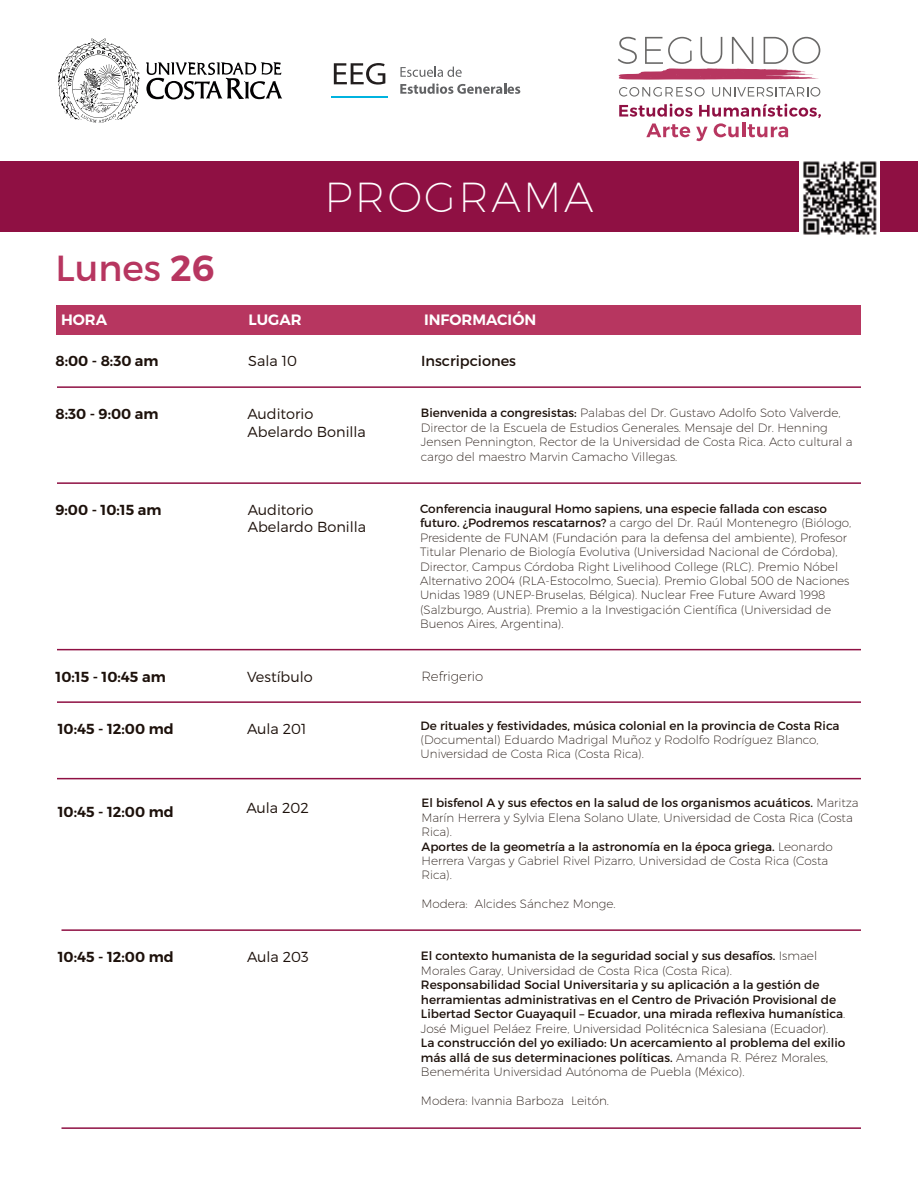
<style>
.page{position:relative;width:918px;height:1188px;background:#fff}
.page>*{position:absolute;margin:0;border:0;box-sizing:border-box;transform-origin:0 0}
.t1{font:42px "Trueno Ult Lt";letter-spacing:.06em;color:#fff}
.t2{font:36.3px "Trueno Rg";color:#b73660}
.t3{font:15px "Trueno S Bd";color:#fff}
.t4{font:14.55px "Trueno S Bd";color:#1d110b}
.t5{font:14.55px/17.4px "Trueno Lt";color:#1d110b}
.t6{font:14.55px "Trueno Rg";color:#1d110b}
.t7{font:13.35px "Trueno Ult Lt";color:#1d110b}
.t8{font:12.15px/14.5px "Trueno Rg";color:#1d110b}
.t9{font:12.15px "Trueno Ult Lt";color:#1d110b}
.t10{font:12px/14.4px "Trueno Ult Lt";color:#1d110b}
.t11{font:12px "Trueno Rg";color:#1d110b}
.s1{font-family:"Trueno S Bd"}
.s2{font-family:"Trueno Rg"}
.s3{font-family:"Trueno Ult Lt"}
</style>
<div class="page">
<div style="left:0;top:161px;width:918px;height:71px;background:#8f1043"></div>
<svg style="left:146px;top:62px;width:136px;height:37px"></svg>
<svg style="left:58px;top:38px;width:81px;height:85px"></svg>
<hr style="left:57px;top:386px;width:804px;height:2px;background:#8f1043">
<hr style="left:57px;top:482px;width:804px;height:2px;background:#8f1043">
<hr style="left:57px;top:649px;width:804px;height:1px;background:#8f1043">
<hr style="left:57px;top:701px;width:804px;height:2px;background:#8f1043">
<hr style="left:57px;top:778px;width:804px;height:1px;background:#8f1043">
<hr style="left:62px;top:929px;width:799px;height:2px;background:#8f1043">
<hr style="left:62px;top:1127px;width:799px;height:2px;background:#8f1043">
<svg style="left:619px;top:104px;width:202px;height:37px"></svg>
<svg style="left:618px;top:37px;width:202px;height:43px"></svg>
<svg style="left:619px;top:87px;width:86px;height:10px"></svg>
<svg style="left:712px;top:87px;width:108px;height:10px"></svg>
<img style="left:800px;top:161px;width:79px;height:74px">
<hr style="left:331px;top:96px;width:56px;height:1px;background:#00b3df">
<svg style="left:334px;top:63px;width:51px;height:22px"></svg>
<svg style="left:400px;top:67px;width:62px;height:10px"></svg>
<svg style="left:400px;top:84px;width:120px;height:10px"></svg>
<div style="left:57px;top:305px;width:804px;height:30px;background:#b73660"></div>
<h2 class="t2" style="left:55px;top:246px;width:161px">Lunes <span class="s1">26</span></h2>
<h1 class="t1" style="left:324px;top:172px;width:271px">PROGRAMA</h1>
<p class="t3" style="left:61px;top:311px;width:48px">HORA</p>
<p class="t3" style="left:249px;top:311px;width:55px">LUGAR</p>
<p class="t3" style="left:424px;top:311px;width:114px">INFORMACIÓN</p>
<p class="t4" style="left:56px;top:351px;width:105px">8:00 - 8:30 am</p>
<p class="t5" style="left:248px;top:352px;width:50px">Sala 10</p>
<p class="t6" style="left:421px;top:352px;width:96px">Inscripciones</p>
<p class="t4" style="left:56px;top:405px;width:105px">8:30 - 9:00 am</p>
<p class="t10" style="left:421px;top:406px;width:433px"><span class="s2">Bienvenida a congresistas:</span> Palabas del Dr. Gustavo Adolfo Soto Valverde, Director de la Escuela de Estudios Generales. Mensaje del Dr. Henning Jensen Pennington, Rector de la Universidad de Costa Rica. Acto cultural a cargo del maestro Marvin Camacho Villegas.</p>
<p class="t5" style="left:248px;top:405px;width:120px">Auditorio<br>Abelardo Bonilla</p>
<p class="t4" style="left:56px;top:501px;width:108px">9:00 - 10:15 am</p>
<p class="t11" style="left:420px;top:501px;width:409px">Conferencia inaugural Homo sapiens, una especie fallada con escaso</p>
<p class="t10" style="left:420px;top:516px;width:433px"><span class="s2">futuro. ¿Podremos rescatarnos?</span> a cargo del Dr. Raúl Montenegro (Biólogo, Presidente de FUNAM (Fundación para la defensa del ambiente), Profesor Titular Plenario de Biología Evolutiva (Universidad Nacional de Córdoba), Director, Campus Córdoba Right Livelihood College (RLC). Premio Nóbel Alternativo 2004 (RLA-Estocolmo, Suecia). Premio Global 500 de Naciones Unidas 1989 (UNEP-Bruselas, Bélgica). Nuclear Free Future Award 1998 (Salzburgo, Austria). Premio a la Investigación Científica (Universidad de Buenos Aires, Argentina).</p>
<p class="t5" style="left:248px;top:501px;width:120px">Auditorio<br>Abelardo Bonilla</p>
<p class="t4" style="left:56px;top:668px;width:112px">10:15 - 10:45 am</p>
<p class="t5" style="left:247px;top:668px;width:67px">Vestíbulo</p>
<p class="t4" style="left:58px;top:720px;width:117px">10:45 - 12:00 md</p>
<p class="t5" style="left:247px;top:720px;width:61px">Aula 201</p>
<p class="t4" style="left:58px;top:802px;width:117px">10:45 - 12:00 md</p>
<p class="t5" style="left:246px;top:799px;width:64px">Aula 202</p>
<p class="t7" style="left:421px;top:668px;width:63px">Refrigerio</p>
<p class="t11" style="left:421px;top:718px;width:420px">De rituales y festividades, música colonial en la provincia de Costa Rica</p>
<p class="t10" style="left:421px;top:732px;width:399px">(Documental) Eduardo Madrigal Muñoz y Rodolfo Rodríguez Blanco,<br>Universidad de Costa Rica (Costa Rica).</p>
<p class="t11" style="left:422px;top:796px;width:439px">El bisfenol A y sus efectos en la salud de los organismos acuáticos. <span class="s3">Maritza</span></p>
<p class="t10" style="left:422px;top:810px;width:433px">Marín Herrera y Sylvia Elena Solano Ulate, Universidad de Costa Rica (Costa<br>Rica).</p>
<p class="t11" style="left:422px;top:839px;width:413px">Aportes de la geometría a la astronomía en la época griega. <span class="s3">Leonardo</span></p>
<p class="t10" style="left:422px;top:853px;width:408px">Herrera Vargas y Gabriel Rivel Pizarro, Universidad de Costa Rica (Costa<br>Rica).</p>
<p class="t10" style="left:422px;top:897px;width:196px">Modera: Alcides Sánchez Monge.</p>
<p class="t4" style="left:58px;top:948px;width:117px">10:45 - 12:00 md</p>
<p class="t5" style="left:247px;top:948px;width:63px">Aula 203</p>
<p class="t8" style="left:421px;top:948px;width:398px">El contexto humanista de la seguridad social y sus desafíos. <span class="s3">Ismael</span></p>
<p class="t9" style="left:421px;top:963px;width:313px">Morales Garay, Universidad de Costa Rica (Costa Rica).</p>
<p class="t8" style="left:421px;top:977px;width:426px">Responsabilidad Social Universitaria y su aplicación a la gestión de herramientas administrativas en el Centro de Privación Provisional de<br>Libertad Sector Guayaquil – Ecuador, una mirada reflexiva humanística<span class="s3">.</span></p>
<p class="t9" style="left:421px;top:1021px;width:409px">José Miguel Peláez Freire, Universidad Politécnica Salesiana (Ecuador).</p>
<p class="t8" style="left:421px;top:1035px;width:426px">La construcción del yo exiliado: Un acercamiento al problema del exilio más allá de sus determinaciones políticas. <span class="s3">Amanda R. Pérez Morales,</span></p>
<p class="t9" style="left:421px;top:1064px;width:325px">Benemérita Universidad Autónoma de Puebla (México).</p>
<p class="t9" style="left:421px;top:1093px;width:190px">Modera: Ivannia Barboza Leitón.</p>
</div>
